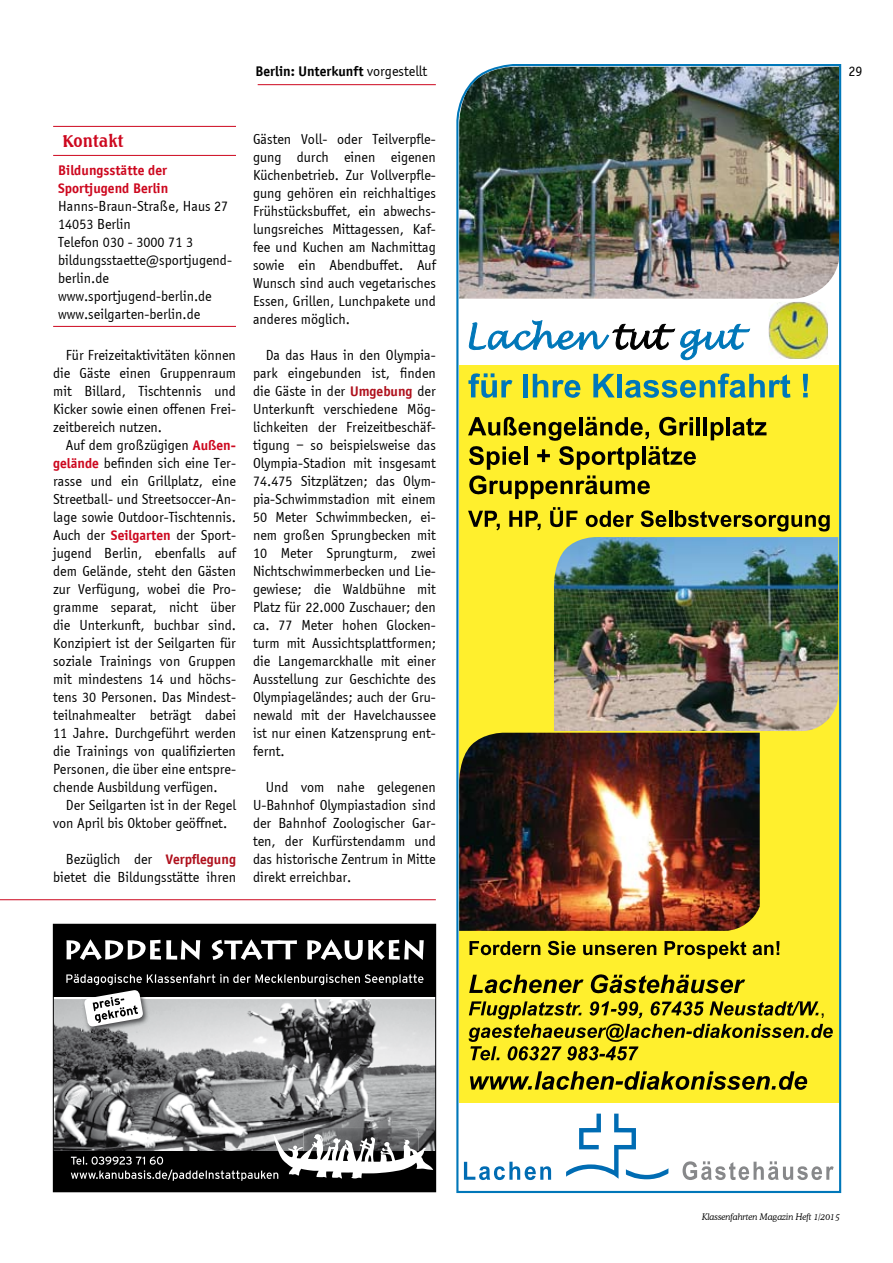
<style>
.page{position:relative;width:893px;height:1263px;background:#fff}
.page>*{position:absolute;margin:0;border:0;box-sizing:border-box;transform-origin:0 0}
.t1{font:700 16.5px "Seagull BT";color:#cd071e}
.t2{font:15px/18px "Sportiv";color:#000;text-align:justify}
.t3{font:700 15px/18px "Sportiv";color:#cd071e}
.t4{font:700 15px "Sportiv";color:#000}
.t5{font:italic 300 9px "Cooper BT";color:#000}
.s1{font-weight:400}
.s2{font-weight:700;color:#cd071e}
.s3{font-weight:700;color:#af111d}
</style>
<div class="page">
<hr style="left:258px;top:84px;width:178px;height:1px;background:#cd071e">
<hr style="left:0;top:899px;width:436px;height:1px;background:#cd071e">
<img style="left:456px;top:64px;width:386px;height:1130px">
<img style="left:55px;top:999px;width:379px;height:152px">
<div style="left:53px;top:1151px;width:383px;height:41px;background:#000"></div>
<div style="left:53px;top:924px;width:383px;height:72px;background:#000"></div>
<svg style="left:67px;top:939px;width:357px;height:21px"></svg>
<img style="left:81px;top:1027px;width:69px;height:6px">
<img style="left:303px;top:1128px;width:115px;height:6px">
<svg style="left:71px;top:1134px;width:362px;height:47px"></svg>
<svg style="left:66px;top:974px;width:357px;height:53px"></svg>
<div style="left:53px;top:924px;width:383px;height:268px;border:1px solid #000"></div>
<div style="left:53px;top:154px;width:183px;height:173px;border:1px solid #fff"></div>
<div style="left:53px;top:126px;width:183px;height:30px;border:1px solid #fff"></div>
<hr style="left:53px;top:155px;width:183px;height:1px;background:#cd071e">
<hr style="left:53px;top:126px;width:183px;height:1px;background:#cd071e">
<hr style="left:53px;top:326px;width:183px;height:1px;background:#cd071e">
<p class="t4" style="left:255px;top:62px;width:173px">Berlin: Unterkunft <span class="s1">vorgestellt</span></p>
<p class="t1" style="left:62px;top:130px;width:63px">Kontakt</p>
<p class="t3" style="left:58px;top:161px;width:112px">Bildungsstätte der<br>Sportjugend Berlin</p>
<p class="t2" style="left:58px;top:197px;width:175px;text-align:left">Hanns-Braun-Straße, Haus 27<br>14053 Berlin<br>Telefon 030 - 3000 71 3 bildungsstaette@sportjugend&shy;berlin.de www.sportjugend-berlin.de www.seilgarten-berlin.de</p>
<p class="t2" style="left:53px;top:346px;width:184px;text-indent:13px">Für Freizeitaktivitäten können die Gäste einen Gruppenraum mit Billard, Tischtennis und Kicker sowie einen offenen Frei&shy;zeitbereich nutzen.</p>
<p class="t2" style="left:53px;top:436px;width:184px;text-indent:13px">Auf dem großzügigen <span class="s2">Außen&shy;gelände</span> befinden sich eine Ter&shy;rasse und ein Grillplatz, eine Streetball- und Streetsoccer-An&shy;lage sowie Outdoor-Tischtennis.<br>Auch der <span class="s2">Seilgarten</span> der Sport&shy;jugend Berlin, ebenfalls auf dem Gelände, steht den Gästen zur Verfügung, wobei die Pro&shy;gramme separat, nicht über die Unterkunft, buchbar sind.<br>Konzipiert ist der Seilgarten für soziale Trainings von Gruppen mit mindestens 14 und höchs&shy;tens 30 Personen. Das Mindest&shy;teilnahmealter beträgt dabei 11 Jahre. Durchgeführt werden die Trainings von qualifizierten Personen, die über eine entspre&shy;chende Ausbildung verfügen.</p>
<p class="t2" style="left:53px;top:796px;width:184px;text-indent:13px">Der Seilgarten ist in der Regel von April bis Oktober geöffnet.</p>
<p class="t2" style="left:53px;top:850px;width:184px;text-align:right">Bezüglich der <span class="s3">Verpflegung </span>bietet die Bildungsstätte ihren</p>
<p class="t2" style="left:253px;top:130px;width:184px">Gästen Voll- oder Teilverpfle&shy;gung durch einen eigenen Küchenbetrieb. Zur Vollverpfle&shy;gung gehören ein reichhaltiges Frühstücksbuffet, ein abwechs&shy;lungsreiches Mittagessen, Kaf&shy;fee und Kuchen am Nachmittag sowie ein Abendbuffet. Auf Wunsch sind auch vegetarisches Essen, Grillen, Lunchpakete und anderes möglich.</p>
<p class="t2" style="left:253px;top:346px;width:184px;text-indent:13px">Da das Haus in den Olympia&shy;park eingebunden ist, finden die Gäste in der <span class="s3">Umgebung</span> der Unterkunft verschiedene Mög&shy;lichkeiten der Freizeitbeschäf&shy;tigung – so beispielsweise das Olympia-Stadion mit insgesamt 74.475 Sitzplätzen; das Olym&shy;pia-Schwimmstadion mit einem 50 Meter Schwimmbecken, ei&shy;nem großen Sprungbecken mit 10 Meter Sprungturm, zwei Nichtschwimmerbecken und Lie&shy;gewiese; die Waldbühne mit Platz für 22.000 Zuschauer; den ca. 77 Meter hohen Glocken&shy;turm mit Aussichtsplattformen; die Langemarckhalle mit einer Ausstellung zur Geschichte des Olympiageländes; auch der Gru&shy;newald mit der Havelchaussee ist nur einen Katzensprung ent&shy;fernt.</p>
<p class="t2" style="left:253px;top:778px;width:184px;text-indent:13px">Und vom nahe gelegenen U-Bahnhof Olympiastadion sind der Bahnhof Zoologischer Gar&shy;ten, der Kurfürstendamm und das historische Zentrum in Mitte direkt erreichbar.</p>
<p class="t2" style="left:848px;top:62px;width:16px">29</p>
<p class="t5" style="left:702px;top:1211px;width:139px">Klassenfahrten Magazin Heft 1/2015</p>
</div>
